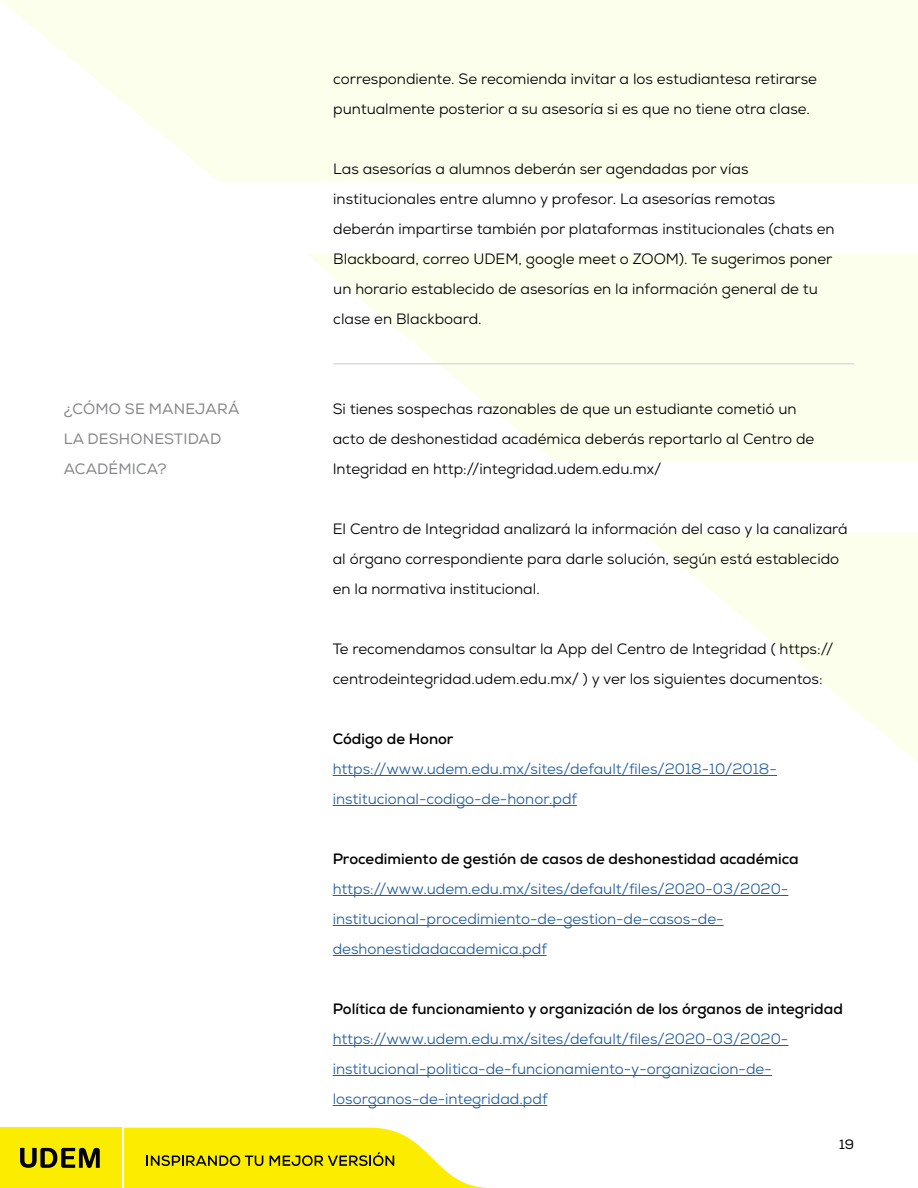
<style>
.page{position:relative;width:918px;height:1188px;background:#fff}
.page>*{position:absolute;margin:0;border:0;box-sizing:border-box;transform-origin:0 0}
.t1{font:15px/30px "Nexa";color:#000}
.t2{font:15px/30px "Nexa";color:#215e9e}
.t3{font:700 15px "Nexa";color:#000}
.t4{font:15px/30px "Nexa";letter-spacing:.01em;color:#85878a}
.t5{font:13.5px "Nexa";color:#000}
</style>
<div class="page">
<svg style="left:642px;top:533px;width:276px;height:229px"></svg>
<svg style="left:306px;top:254px;width:612px;height:207px;fill:#fdffed"></svg>
<svg style="left:1px;top:0;width:917px;height:184px;background:#fdffef"></svg>
<svg style="left:124px;top:1128px;width:366px;height:60px"></svg>
<div style="left:0;top:1127px;width:121px;height:61px;background:#fced00"></div>
<svg style="left:20px;top:1148px;width:80px;height:20px"></svg>
<hr style="left:333px;top:775px;width:444px;height:1px;background:#215e9e">
<hr style="left:333px;top:805px;width:244px;height:1px;background:#215e9e">
<hr style="left:333px;top:895px;width:455px;height:1px;background:#215e9e">
<hr style="left:333px;top:925px;width:391px;height:1px;background:#215e9e">
<hr style="left:333px;top:955px;width:214px;height:1px;background:#215e9e">
<hr style="left:333px;top:1045px;width:455px;height:1px;background:#215e9e">
<hr style="left:333px;top:1075px;width:439px;height:1px;background:#215e9e">
<hr style="left:333px;top:1105px;width:214px;height:1px;background:#215e9e">
<hr style="left:333px;top:363px;width:521px;height:1px;background:#dcddde">
<p class="t1" style="left:333px;top:64px;width:485px">correspondiente. Se recomienda invitar a los estudiantesa retirarse puntualmente posterior a su asesoría si es que no tiene otra clase.</p>
<p class="t1" style="left:333px;top:154px;width:503px">Las asesorías a alumnos deberán ser agendadas por vías institucionales entre alumno y profesor. La asesorías remotas deberán impartirse también por plataformas institucionales (chats en Blackboard, correo UDEM, google meet o ZOOM). Te sugerimos poner un horario establecido de asesorías en la información general de tu clase en Blackboard.</p>
<p class="t4" style="left:64px;top:394px;width:177px">¿CÓMO SE MANEJARÁ<br>LA DESHONESTIDAD<br>ACADÉMICA?</p>
<p class="t1" style="left:333px;top:394px;width:483px">Si tienes sospechas razonables de que un estudiante cometió un acto de deshonestidad académica deberás reportarlo al Centro de<br>Integridad en http://integridad.udem.edu.mx/</p>
<p class="t1" style="left:333px;top:514px;width:517px">El Centro de Integridad analizará la información del caso y la canalizará al órgano correspondiente para darle solución, según está establecido en la normativa institucional.</p>
<p class="t1" style="left:333px;top:634px;width:502px">Te recomendamos consultar la App del Centro de Integridad ( https:// centrodeintegridad.udem.edu.mx/ ) y ver los siguientes documentos:</p>
<p class="t3" style="left:333px;top:729px;width:122px">Código de Honor</p>
<p class="t2" style="left:333px;top:754px;width:446px">https://www.udem.edu.mx/sites/default/files/2018-10/2018- institucional-codigo-de-honor.pdf</p>
<p class="t3" style="left:333px;top:849px;width:468px">Procedimiento de gestión de casos de deshonestidad académica</p>
<p class="t2" style="left:333px;top:874px;width:457px">https://www.udem.edu.mx/sites/default/files/2020-03/2020- institucional-procedimiento-de-gestion-de-casos-de&shy;deshonestidadacademica.pdf</p>
<p class="t3" style="left:333px;top:999px;width:512px">Política de funcionamiento y organización de los órganos de integridad</p>
<p class="t2" style="left:333px;top:1024px;width:457px">https://www.udem.edu.mx/sites/default/files/2020-03/2020- institucional-politica-de-funcionamiento-y-organizacion-de&shy;losorganos-de-integridad.pdf</p>
<p class="t5" style="left:839px;top:1136px;width:17px">19</p>
</div>
